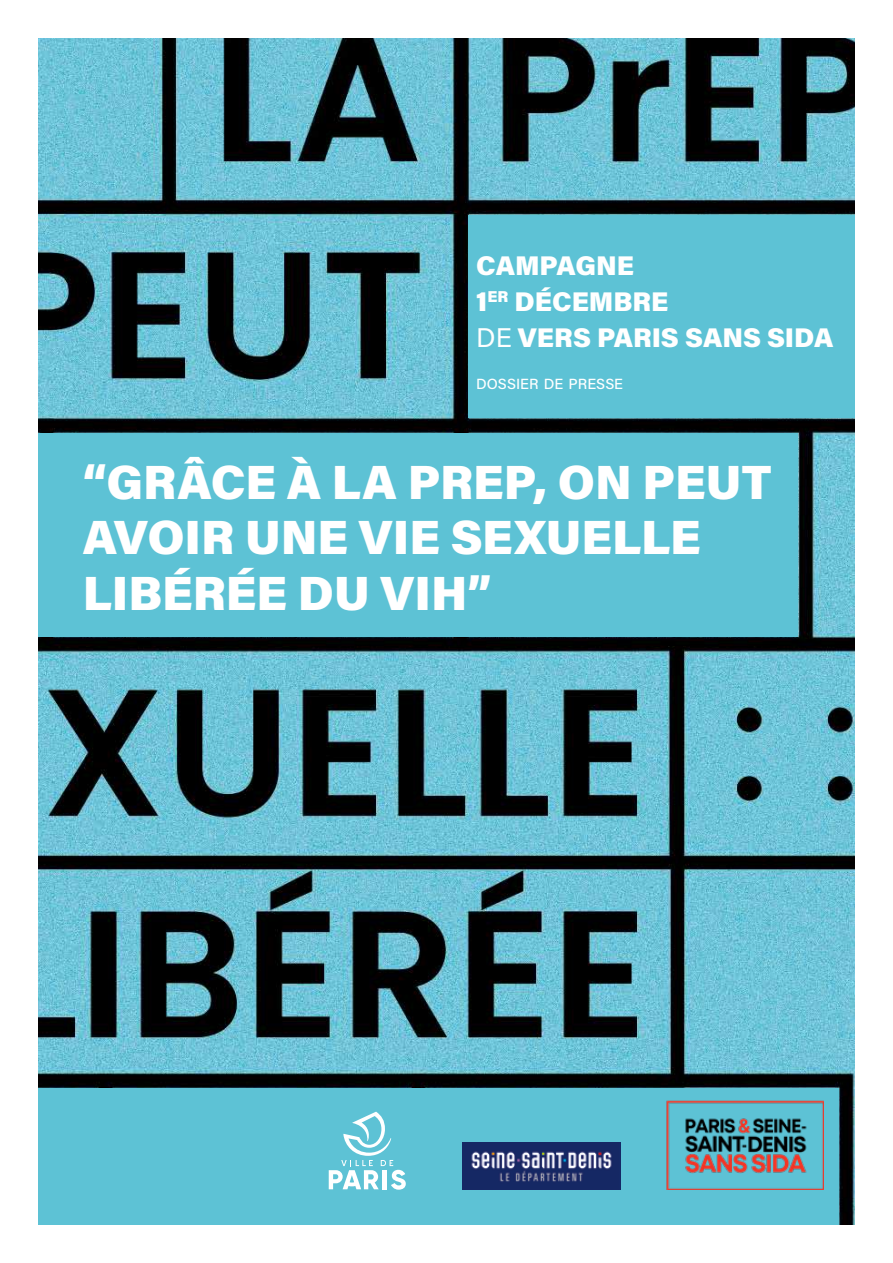
<style>
.page{position:relative;width:893px;height:1263px;background:#fff}
.page>*{position:absolute;margin:0;border:0;box-sizing:border-box;transform-origin:0 0}
.t1{font:900 48px/55.5px "Acumin Pro";color:#fff}
.t2{font:900 27px/36px "Acumin Pro";color:#fff}
.t3{font:500 14.7px "Acumin Pro";color:#fff}
.s1{font-weight:400}
</style>
<div class="page">
<img style="left:38px;top:38px;width:817px;height:1187px">
<div style="left:38px;top:1088px;width:800px;height:137px;background:#5dc2d5"></div>
<img style="left:666px;top:1101px;width:158px;height:89px">
<svg style="left:329px;top:1112px;width:77px;height:78px"></svg>
<img style="left:463px;top:1142px;width:158px;height:48px">
<div style="left:469px;top:215px;width:386px;height:203px;background:#5dc2d5"></div>
<div style="left:38px;top:433px;width:759px;height:204px;background:#5dc2d5"></div>
<p class="t2" style="left:476px;top:246px;width:359px">CAMPAGNE<br>1<sup>ER</sup> DÉCEMBRE<br><span class="s1">DE</span> VERS PARIS SANS SIDA</p>
<p class="t3" style="left:476px;top:374px;width:148px">DOSSIER DE PRESSE</p>
<p class="t1" style="left:83px;top:452px;width:690px">“GRÂCE À LA PREP, ON PEUT<br>AVOIR UNE VIE SEXUELLE<br>LIBÉRÉE DU VIH”</p>
</div>
